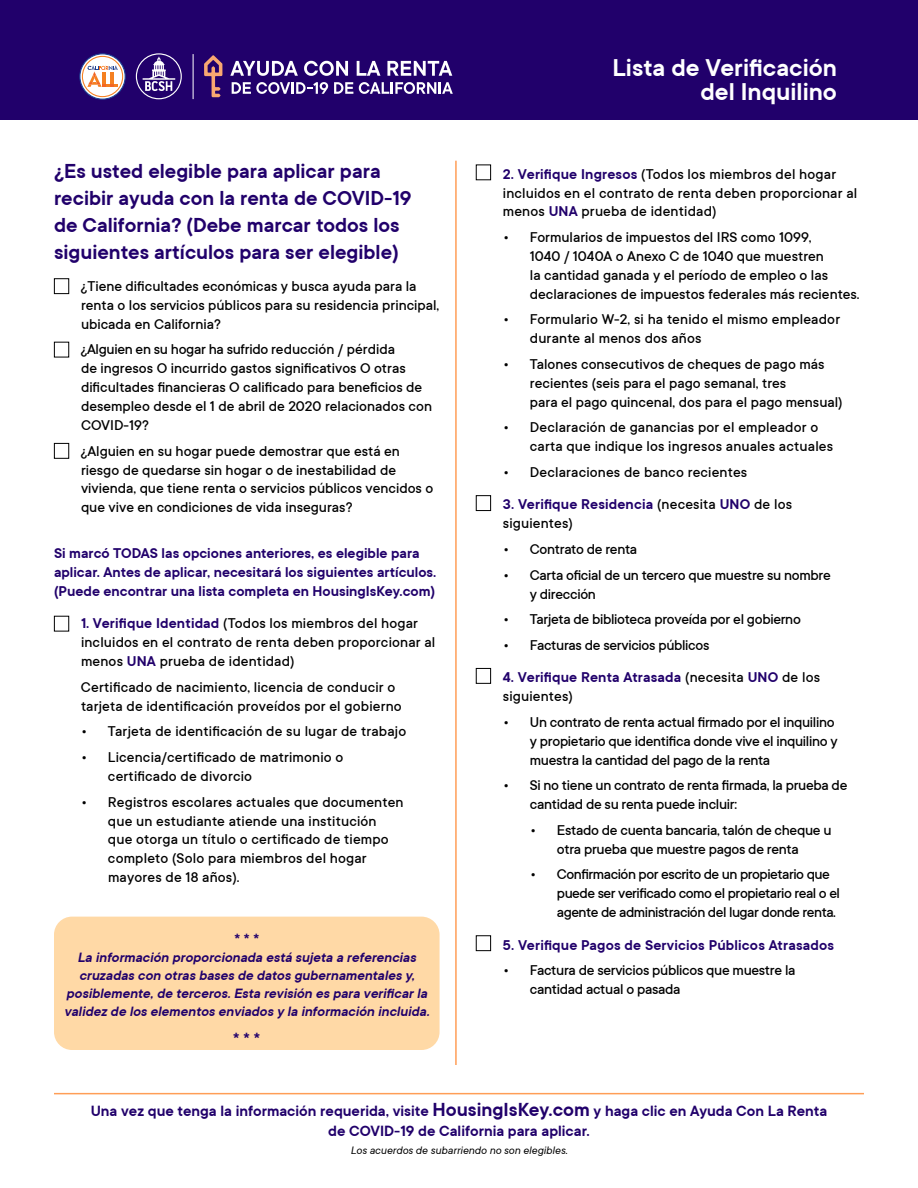
<style>
.page{position:relative;width:918px;height:1188px;background:#fff}
.page>*{position:absolute;margin:0;border:0;box-sizing:border-box;transform-origin:0 0}
.t1{font:600 27px "TT Commons";color:#fff}
.t2{font:600 22.5px/27px "TT Commons";color:#21006b}
.t3{font:600 18px "TT Commons";color:#21006b}
.t4{font:600 16.5px/19.8px "TT Commons";color:#21006b;text-align:center}
.t5{font:500 15.75px/18.9px "TT Commons";color:#000}
.t6{font:500 15.75px/18.9px "TT Commons";letter-spacing:-.02em;color:#000}
.t7{font:600 15.75px/18.9px "TT Commons";color:#21006b}
.t8{font:500 15.75px/18.9px "TT Commons";letter-spacing:-.03em;color:#000}
.t9{font:italic 600 15px/18px "TT Commons";color:#21006b;text-align:center}
.t10{font:italic 12px "TT Commons";color:#000}
.s1{font-weight:600;color:#21006b}
.s2{font-weight:500;color:#000}
.s3{font-size:21px}
</style>
<div class="page">
<div style="left:0;top:0;width:918px;height:120px;background:#21006b"></div>
<hr style="left:54px;top:1093px;width:810px;height:1px;background:#ff9e57">
<hr style="left:193px;top:54px;width:1px;height:45px;background:#fff">
<div style="left:54px;top:278px;width:15px;height:16px;border:1px solid #000"></div>
<div style="left:54px;top:342px;width:15px;height:15px;border:1px solid #000"></div>
<div style="left:54px;top:443px;width:15px;height:16px;border:1px solid #000"></div>
<div style="left:54px;top:616px;width:15px;height:15px;border:1px solid #000"></div>
<svg style="left:79px;top:53px;width:47px;height:47px"></svg>
<div style="left:136px;top:53px;width:46px;height:46px;border:1px solid #fff;border-radius:50%"></div>
<svg style="left:142px;top:57px;width:33px;height:34px"></svg>
<div style="left:476px;top:165px;width:15px;height:15px;border:1px solid #000"></div>
<div style="left:476px;top:495px;width:15px;height:16px;border:1px solid #000"></div>
<div style="left:476px;top:668px;width:15px;height:16px;border:1px solid #000"></div>
<div style="left:476px;top:935px;width:15px;height:16px;border:1px solid #000"></div>
<div style="left:54px;top:917px;width:386px;height:133px;background:#ffd9a6;border-radius:18px"></div>
<svg style="left:204px;top:55px;width:18px;height:42px"></svg>
<svg style="left:230px;top:61px;width:68px;height:15px"></svg>
<svg style="left:304px;top:61px;width:44px;height:15px"></svg>
<svg style="left:357px;top:61px;width:23px;height:15px"></svg>
<svg style="left:387px;top:61px;width:65px;height:15px"></svg>
<svg style="left:232px;top:82px;width:96px;height:12px"></svg>
<svg style="left:334px;top:82px;width:19px;height:12px"></svg>
<svg style="left:359px;top:82px;width:94px;height:12px"></svg>
<hr style="left:455px;top:161px;width:2px;height:904px;background:#ff9e57">
<p class="t2" style="left:54px;top:156px;width:359px">¿Es usted elegible para aplicar para recibir ayuda con la renta de COVID-19 de California? (Debe marcar todos los siguientes artículos para ser elegible)</p>
<p class="t5" style="left:81px;top:276px;width:360px">¿Tiene dificultades económicas y busca ayuda para la renta o los servicios públicos para su residencia principal, ubicada en California?</p>
<p class="t5" style="left:81px;top:340px;width:353px">¿Alguien en su hogar ha sufrido reducción / pérdida<br>de ingresos O incurrido gastos significativos O otras dificultades financieras O calificado para beneficios de desempleo desde el 1 de abril de 2020 relacionados con COVID-19?</p>
<p class="t5" style="left:81px;top:441px;width:354px">¿Alguien en su hogar puede demostrar que está en riesgo de quedarse sin hogar o de inestabilidad de vivienda, que tiene renta o servicios públicos vencidos o que vive en condiciones de vida inseguras?</p>
<p class="t7" style="left:54px;top:543px;width:384px">Si marcó TODAS las opciones anteriores, es elegible para aplicar. Antes de aplicar, necesitará los siguientes artículos. (Puede encontrar una lista completa en HousingIsKey.com)</p>
<p class="t5" style="left:81px;top:614px;width:356px"><span class="s1">1. Verifique Identidad</span> (Todos los miembros del hogar incluidos en el contrato de renta deben proporcionar al menos <span class="s1">UNA</span> prueba de identidad)</p>
<p class="t5" style="left:81px;top:677px;width:322px">Certificado de nacimiento, licencia de conducir o tarjeta de identificación proveídos por el gobierno</p>
<p class="t5" style="left:81px;top:722px;width:327px">• Tarjeta de identificación de su lugar de trabajo</p>
<p class="t5" style="left:108px;top:747px;width:237px;text-indent:-27px">• Licencia/certificado de matrimonio o certificado de divorcio</p>
<p class="t5" style="left:108px;top:792px;width:297px;text-indent:-27px">• Registros escolares actuales que documenten que un estudiante atiende una institución que otorga un título o certificado de tiempo completo (Solo para miembros del hogar</p>
<p class="t5" style="left:108px;top:867px;width:133px">mayores de 18 años).</p>
<p class="t4" style="left:234px;top:928px;width:26px">* * *</p>
<p class="t9" style="left:64px;top:948px;width:370px">La información proporcionada está sujeta a referencias cruzadas con otras bases de datos gubernamentales y, posiblemente,de terceros.Esta revisión es para verificarla validez de los elementos enviados y la información incluida.</p>
<p class="t3" style="left:233px;top:1027px;width:28px">* * *</p>
<p class="t1" style="left:613px;top:51px;width:226px">Lista de Verificación</p>
<p class="t1" style="left:701px;top:75px;width:138px">del Inquilino</p>
<p class="t5" style="left:503px;top:164px;width:356px"><span class="s1">2. Verifique Ingresos</span> (Todos los miembros del hogar incluidos en el contrato de renta deben proporcionar al menos <span class="s1">UNA</span> prueba de identidad)</p>
<p class="t5" style="left:530px;top:227px;width:331px;text-indent:-27px">• Formularios de impuestos del IRS como 1099,<br>1040 / 1040A o Anexo C de 1040 que muestren<br>la cantidad ganada y el período de empleo o las declaraciones de impuestos federales más recientes.</p>
<p class="t5" style="left:530px;top:310px;width:312px;text-indent:-27px">• Formulario W-2, si ha tenido el mismo empleador durante al menos dos años</p>
<p class="t5" style="left:530px;top:354px;width:314px;text-indent:-27px">• Talones consecutivos de cheques de pago más recientes (seis para el pago semanal, tres<br>para el pago quincenal, dos para el pago mensual)</p>
<p class="t5" style="left:530px;top:418px;width:305px;text-indent:-27px">• Declaración de ganancias por el empleador o carta que indique los ingresos anuales actuales</p>
<p class="t5" style="left:503px;top:462px;width:246px">• Declaraciones de banco recientes</p>
<p class="t5" style="left:503px;top:495px;width:291px"><span class="s1">3. Verifique Residencia</span> (necesita <span class="s1">UNO</span> de los siguientes)</p>
<p class="t6" style="left:503px;top:539px;width:136px">• Contrato de renta</p>
<p class="t6" style="left:503px;top:565px;width:330px">• Carta oficial de un tercero que muestre su nombre</p>
<p class="t6" style="left:530px;top:584px;width:68px">y dirección</p>
<p class="t6" style="left:503px;top:609px;width:300px">• Tarjeta de biblioteca proveída por el gobierno</p>
<p class="t6" style="left:503px;top:635px;width:208px">• Facturas de servicios públicos</p>
<p class="t7" style="left:503px;top:667px;width:319px">4. Verifique Renta Atrasada <span class="s2">(necesita</span> UNO <span class="s2">de los siguientes)</span></p>
<p class="t6" style="left:530px;top:712px;width:309px;text-indent:-27px">• Un contrato de renta actual firmado por el inquilino y propietario que identifica donde vive el inquilino y muestra la cantidad del pago de la renta</p>
<p class="t6" style="left:530px;top:775px;width:319px;text-indent:-27px">• Si no tiene un contrato de renta firmada, la prueba de cantidad de su renta puede incluir:</p>
<p class="t6" style="left:530px;top:820px;width:303px;text-align:center">• Estado de cuenta bancaria, talón de cheque u otra prueba que muestre pagos de renta</p>
<p class="t8" style="left:557px;top:865px;width:285px;text-indent:-27px">• Confirmación por escrito de un propietario que puede ser verificado como el propietario real o el agente de administración del lugar donde renta.</p>
<p class="t7" style="left:503px;top:935px;width:333px">5. Verifique Pagos de Servicios Públicos Atrasados</p>
<p class="t6" style="left:530px;top:960px;width:267px;text-indent:-27px">• Factura de servicios públicos que muestre la cantidad actual o pasada</p>
<p class="t4" style="left:91px;top:1100px;width:738px">Una vez que tenga la información requerida, visite <span class="s3">HousingIsKey.com</span> y haga clic en Ayuda Con La Renta de COVID-19 de California para aplicar.</p>
<p class="t10" style="left:351px;top:1143px;width:218px">Los acuerdos de subarriendo no son elegibles.</p>
</div>
